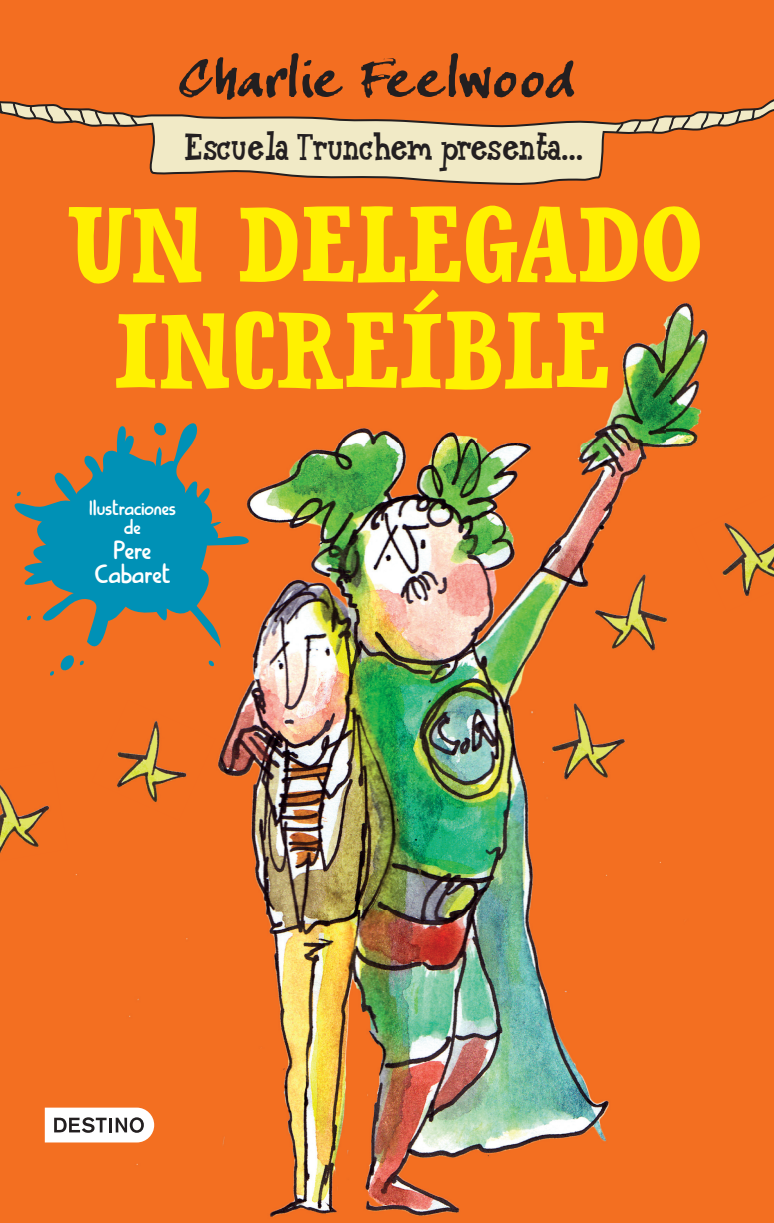
<style>
.page{position:relative;width:774px;height:1223px;background:#f36e21}
.page>*{position:absolute;margin:0;border:0;box-sizing:border-box;transform-origin:0 0}
.t1{font:106.4px/106px "Oklahoma Pro Deputy";letter-spacing:-.005em;color:#fff101;text-align:center;scale:1.11 1}
.t2{font:76px "Crappy Joe";letter-spacing:-.02em;color:#231f20}
.t3{font:32px "Alan Font";color:#231f20}
.t4{font:26.4px/24.8px "Amiable";color:#fff;text-align:center}
.t5{font:20.4px/19px "Amiable";color:#fff;text-align:center}
</style>
<div class="page">
<img style="left:339px;top:321px;width:327px;height:122px">
<img style="left:666px;top:303px;width:43px;height:145px">
<img style="left:44px;top:443px;width:555px;height:774px">
<img style="left:599px;top:443px;width:68px;height:89px">
<img style="left:599px;top:861px;width:62px;height:281px">
<svg style="left:14px;top:423px;width:240px;height:234px"></svg>
<svg style="left:153px;top:422px;width:14px;height:14px"></svg>
<svg style="left:27px;top:615px;width:4px;height:5px"></svg>
<svg style="left:50px;top:671px;width:4px;height:5px"></svg>
<svg style="left:16px;top:491px;width:5px;height:5px"></svg>
<svg style="left:60px;top:654px;width:24px;height:17px"></svg>
<svg style="left:208px;top:660px;width:6px;height:6px"></svg>
<img style="left:0;top:761px;width:68px;height:101px">
<img style="left:92px;top:700px;width:123px;height:120px">
<img style="left:540px;top:696px;width:86px;height:89px">
<img style="left:584px;top:567px;width:83px;height:89px">
<img style="left:722px;top:522px;width:52px;height:74px">
<svg style="left:45px;top:1107px;width:109px;height:35px"></svg>
<svg style="left:5px;top:99px;width:769px;height:86px"></svg>
<svg style="left:62px;top:106px;width:23px;height:20px"></svg>
<svg style="left:94px;top:108px;width:9px;height:19px"></svg>
<svg style="left:111px;top:111px;width:11px;height:17px"></svg>
<svg style="left:129px;top:113px;width:11px;height:15px"></svg>
<svg style="left:44px;top:103px;width:9px;height:22px"></svg>
<svg style="left:30px;top:104px;width:8px;height:17px"></svg>
<svg style="left:12px;top:101px;width:9px;height:18px"></svg>
<svg style="left:0;top:101px;width:5px;height:13px"></svg>
<svg style="left:668px;top:113px;width:24px;height:20px"></svg>
<svg style="left:651px;top:115px;width:9px;height:19px"></svg>
<svg style="left:631px;top:118px;width:12px;height:17px"></svg>
<svg style="left:614px;top:120px;width:11px;height:15px"></svg>
<svg style="left:700px;top:110px;width:10px;height:22px"></svg>
<svg style="left:716px;top:111px;width:8px;height:17px"></svg>
<svg style="left:733px;top:108px;width:9px;height:18px"></svg>
<svg style="left:749px;top:106px;width:9px;height:16px"></svg>
<h2 class="t2" style="left:178px;top:26px;width:398px">Charlie Feelwood</h2>
<p class="t3" style="left:186px;top:132px;width:400px">Escuela Trunchem presenta...</p>
<h1 class="t1" style="left:66px;top:191px;width:577px">UN DELEGADO<br>INCREÍBLE</h1>
<p class="t5" style="left:89px;top:500px;width:88px">Ilustraciones de</p>
<p class="t4" style="left:94px;top:539px;width:77px">Pere<br>Cabaret</p>
</div>
